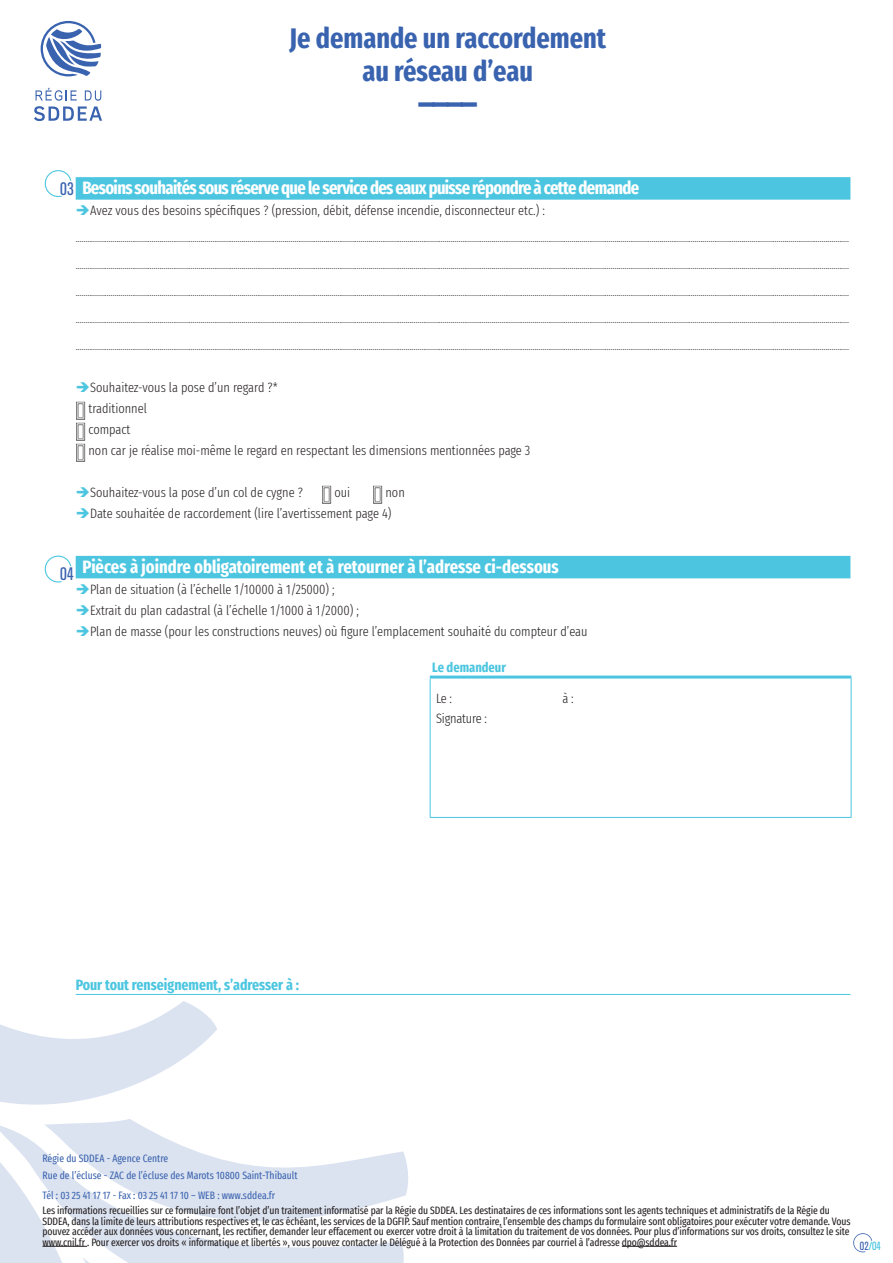
<style>
.page{position:relative;width:893px;height:1263px;background:#fff}
.page>*{position:absolute;margin:0;border:0;box-sizing:border-box;transform-origin:0 0}
.t1{font:700 extra-condensed 39px "Fira Sans";color:#3a63af}
.t2{font:700 extra-condensed 28.5px "Fira Sans";color:#3a63af}
.t3{font:700 extra-condensed 18px "Fira Sans";letter-spacing:-.035em;color:#fff}
.t4{font:700 extra-condensed 18px "Fira Sans";color:#fff}
.t5{font:condensed 18px "Akzidenz Grotesk BE";color:#3a63af}
.t6{font:700 extra-condensed 15px "Fira Sans";color:#4cc6e0}
.t7{font:300 extra-condensed 13.5px "Fira Sans";color:#231f20}
.t8{font:700 extra-condensed 13.5px "Fira Sans";color:#4cc6e0}
.t9{font:condensed 11.7px "Akzidenz Grotesk BE";color:#4cc6e0}
.t10{font:300 extra-condensed 10.5px "Fira Sans";color:#231f20}
.t11{font:extra-condensed 10.5px/10.5px "Fira Sans";letter-spacing:-.01em;color:#231f20}
.t12{font:extra-condensed 10.5px "Fira Sans";color:#3a63af}
.s1{color:#4cc6e0}
.s2{color:#3a63af}
</style>
<div class="page">
<svg style="left:853px;top:1233px;width:19px;height:19px"></svg>
<svg style="left:0;top:1001px;width:408px;height:262px"></svg>
<svg style="left:0;top:1082px;width:299px;height:181px;fill:#dce3f0"></svg>
<svg style="left:34px;top:88px;width:68px;height:33px"></svg>
<svg style="left:41px;top:21px;width:60px;height:55px"></svg>
<div style="left:76px;top:177px;width:774px;height:23px;background:#4cc6e0"></div>
<div style="left:76px;top:556px;width:774px;height:22px;background:#4cc6e0"></div>
<hr style="left:76px;top:994px;width:774px;height:1px;background:#4cc6e0">
<svg style="left:45px;top:170px;width:26px;height:27px"></svg>
<svg style="left:45px;top:556px;width:26px;height:26px"></svg>
<hr style="left:430px;top:678px;width:1px;height:139px;background:#4cc6e0">
<hr style="left:851px;top:678px;width:1px;height:139px;background:#4cc6e0">
<hr style="left:430px;top:817px;width:421px;height:1px;background:#4cc6e0">
<hr style="left:430px;top:675px;width:421px;height:3px;background:#4cc6e0">
<hr style="left:43px;top:1246px;width:44px;height:1px;background:#231f20">
<hr style="left:622px;top:1246px;width:55px;height:1px;background:#231f20">
<p class="t2" style="left:289px;top:14px;width:318px">Je demande un raccordement</p>
<p class="t2" style="left:362px;top:47px;width:172px">au réseau d’eau</p>
<p class="t1" style="left:418px;top:54px;width:61px">____</p>
<p class="t3" style="left:82px;top:173px;width:558px">Besoins souhaités sous réserve que le service des eaux puisse répondre à cette demande</p>
<p class="t7" style="left:76px;top:201px;width:471px"><span class="s1">➔</span>Avez vous des besoins spécifiques ? (pression, débit, défense incendie, disconnecteur etc.) :</p>
<p class="t10" style="left:76px;top:231px;width:775px">............................................................................................................................................................................................................................................................................................................................................................................................................</p>
<p class="t10" style="left:76px;top:258px;width:775px">............................................................................................................................................................................................................................................................................................................................................................................................................</p>
<p class="t10" style="left:76px;top:285px;width:775px">............................................................................................................................................................................................................................................................................................................................................................................................................</p>
<p class="t10" style="left:76px;top:312px;width:775px">............................................................................................................................................................................................................................................................................................................................................................................................................</p>
<p class="t10" style="left:76px;top:339px;width:775px">............................................................................................................................................................................................................................................................................................................................................................................................................</p>
<p class="t7" style="left:76px;top:378px;width:204px"><span class="s1">➔</span>Souhaitez-vous la pose d’un regard ?*</p>
<p class="t7" style="left:76px;top:399px;width:73px">■ traditionnel</p>
<p class="t7" style="left:76px;top:420px;width:56px">■ compact</p>
<p class="t7" style="left:76px;top:441px;width:456px">■ non car je réalise moi-même le regard en respectant les dimensions mentionnées page 3</p>
<p class="t7" style="left:76px;top:483px;width:331px"><span class="s1">➔</span>Souhaitez-vous la pose d’un col de cygne ? ■ oui ■ non</p>
<p class="t7" style="left:76px;top:504px;width:317px"><span class="s1">➔</span>Date souhaitée de raccordement (lire l’avertissement page 4)</p>
<p class="t4" style="left:82px;top:552px;width:478px">Pièces à joindre obligatoirement et à retourner à l’adresse ci-dessous</p>
<p class="t7" style="left:76px;top:580px;width:261px"><span class="s1">➔</span>Plan de situation (à l’échelle 1/10000 à 1/25000) ;</p>
<p class="t7" style="left:76px;top:601px;width:285px"><span class="s1">➔</span>Extrait du plan cadastral (à l’échelle 1/1000 à 1/2000) ;</p>
<p class="t7" style="left:76px;top:622px;width:513px"><span class="s1">➔</span>Plan de masse (pour les constructions neuves) où figure l’emplacement souhaité du compteur d’eau</p>
<p class="t5" style="left:60px;top:178px;width:15px">03</p>
<p class="t5" style="left:60px;top:564px;width:15px">04</p>
<p class="t8" style="left:432px;top:656px;width:75px">Le demandeur</p>
<p class="t7" style="left:436px;top:689px;width:17px">Le :</p>
<p class="t7" style="left:562px;top:689px;width:13px">à :</p>
<p class="t7" style="left:436px;top:708px;width:52px">Signature :</p>
<p class="t6" style="left:76px;top:972px;width:225px">Pour tout renseignement, s’adresser à :</p>
<p class="t12" style="left:43px;top:1151px;width:127px">Régie du SDDEA - Agence Centre</p>
<p class="t12" style="left:43px;top:1167px;width:257px">Rue de l’écluse - ZAC de l’écluse des Marots 10800 Saint-Thibault</p>
<p class="t12" style="left:43px;top:1188px;width:234px">Tél : 03 25 41 17 17 - Fax : 03 25 41 17 10 – WEB : www.sddea.fr</p>
<p class="t11" style="left:43px;top:1205px;width:789px">Les informations recueillies sur ce formulaire font l’objet d’un traitement informatisé par la Régie du SDDEA. Les destinataires de ces informations sont les agents techniques et administratifs de la Régie du</p>
<p class="t11" style="left:43px;top:1215px;width:809px">SDDEA, dans la limite de leurs attributions respectives et, le cas échéant, les services de la DGFIP. Sauf mention contraire, l’ensemble des champs du formulaire sont obligatoires pour exécuter votre demande. Vous pouvez accéder aux données vous concernant, les rectifier, demander leur effacement ou exercer votre droit à la limitation du traitement de vos données. Pour plus d’informations sur vos droits, consultez le site</p>
<p class="t11" style="left:43px;top:1236px;width:636px">www.cnil.fr . Pour exercer vos droits « informatique et libertés », vous pouvez contacter le Délégué à la Protection des Données par courriel à l’adresse dpo@sddea.fr</p>
<p class="t9" style="left:860px;top:1239px;width:23px"><span class="s2">02</span>/04</p>
</div>
